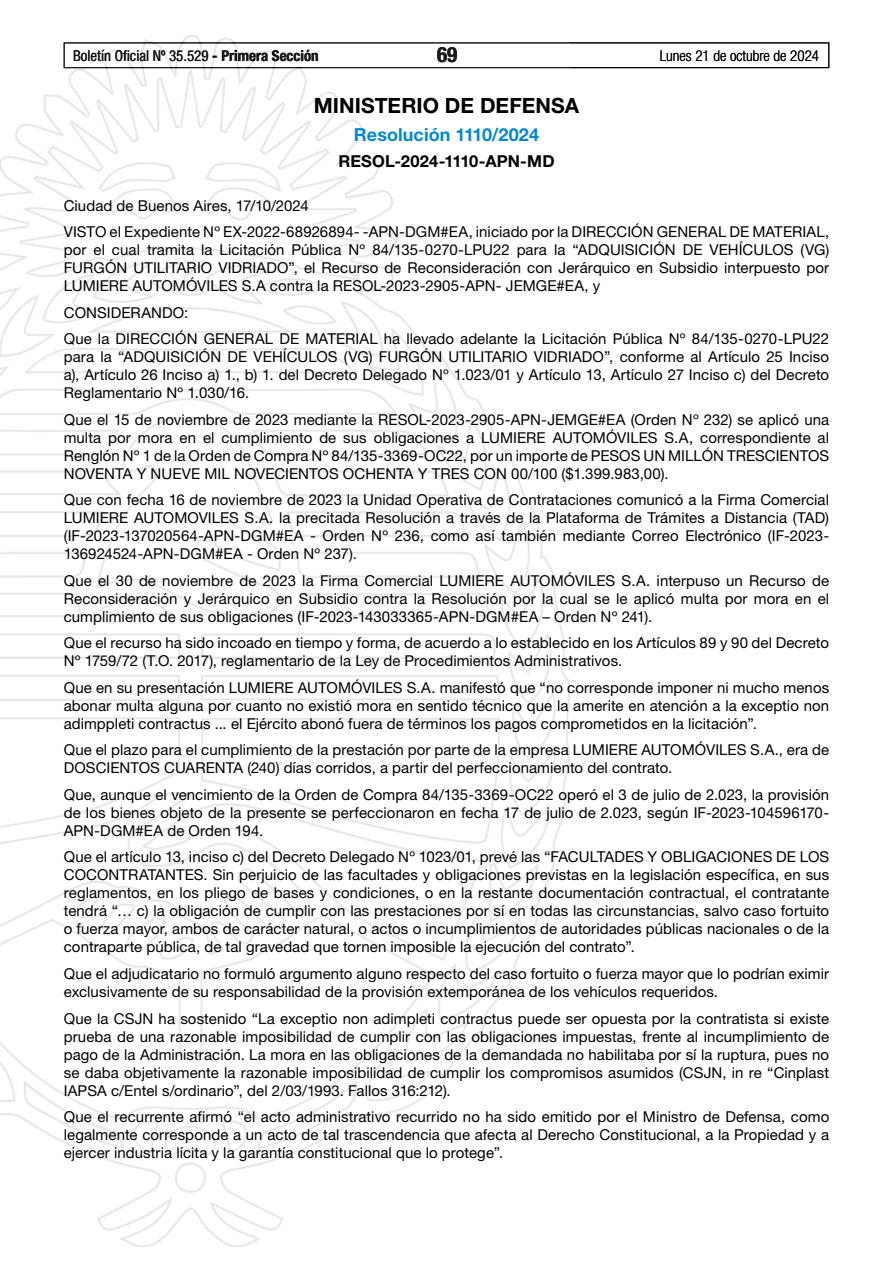
<style>
.page{position:relative;width:893px;height:1263px;background:#fff}
.page>*{position:absolute;margin:0;border:0;box-sizing:border-box;transform-origin:0 0}
.t1{font:700 21px "Helvetica Neue LT Std";letter-spacing:.005em;color:#000}
.t2{font:700 condensed 21px "Helvetica Neue LT Std";color:#000}
.t3{font:700 18px "Helvetica Neue LT Std";letter-spacing:.005em;color:#0089cf}
.t4{font:700 16.5px "Helvetica Neue LT Std";letter-spacing:.005em;color:#000}
.t5{font:15px/18px "Helvetica Neue LT Std";letter-spacing:.005em;color:#000;text-align:justify}
.t6{font:condensed 15px "Helvetica Neue LT Std";color:#000}
.t7{font:300 condensed 15px "Helvetica Neue LT Std";color:#000}
.s1{font-weight:700}
</style>
<div class="page">
<div style="left:64px;top:43px;width:765px;height:25px;border:1px solid #000"></div>
<img style="left:0;top:35px;width:569px;height:1211px">
<p class="t6" style="left:73px;top:47px;width:247px">Boletín Oficial Nº 35.529 <span class="s1">- Primera Sección</span></p>
<h1 class="t2" style="left:437px;top:42px;width:22px">69</h1>
<p class="t7" style="left:660px;top:47px;width:161px">Lunes 21 de octubre de 2024</p>
<h1 class="t1" style="left:314px;top:92px;width:267px">MINISTERIO DE DEFENSA</h1>
<p class="t3" style="left:354px;top:123px;width:187px">Resolución 1110/2024</p>
<p class="t4" style="left:338px;top:151px;width:218px">RESOL-2024-1110-APN-MD</p>
<p class="t5" style="left:64px;top:192px;width:767px;line-height:26.5px">Ciudad de Buenos Aires, 17/10/2024<br>VISTO el Expediente Nº EX-2022-68926894- -APN-DGM#EA, iniciado por la DIRECCIÓN GENERAL DE MATERIAL,</p>
<p class="t5" style="left:64px;top:241px;width:767px">por el cual tramita la Licitación Pública Nº 84/135-0270-LPU22 para la “ADQUISICIÓN DE VEHÍCULOS (VG)<br>FURGÓN UTILITARIO VIDRIADO”, el Recurso de Reconsideración con Jerárquico en Subsidio interpuesto por LUMIERE AUTOMÓVILES S.A contra la RESOL-2023-2905-APN- JEMGE#EA, y</p>
<p class="t5" style="left:64px;top:299px;width:767px;line-height:26.5px">CONSIDERANDO:<br>Que la DIRECCIÓN GENERAL DE MATERIAL ha llevado adelante la Licitación Pública Nº 84/135-0270-LPU22</p>
<p class="t5" style="left:64px;top:348px;width:767px">para la “ADQUISICIÓN DE VEHÍCULOS (VG) FURGÓN UTILITARIO VIDRIADO”, conforme al Artículo 25 Inciso a), Artículo 26 Inciso a) 1., b) 1. del Decreto Delegado Nº 1.023/01 y Artículo 13, Artículo 27 Inciso c) del Decreto Reglamentario Nº 1.030/16.</p>
<p class="t5" style="left:64px;top:410px;width:767px">Que el 15 de noviembre de 2023 mediante la RESOL-2023-2905-APN-JEMGE#EA (Orden Nº 232) se aplicó una multa por mora en el cumplimiento de sus obligaciones a LUMIERE AUTOMÓVILES S.A, correspondiente al Renglón Nº 1 de la Orden de Compra Nº 84/135-3369-OC22, por un importe de PESOS UN MILLÓN TRESCIENTOS NOVENTA Y NUEVE MIL NOVECIENTOS OCHENTA Y TRES CON 00/100 ($1.399.983,00).</p>
<p class="t5" style="left:64px;top:491px;width:767px">Que con fecha 16 de noviembre de 2023 la Unidad Operativa de Contrataciones comunicó a la Firma Comercial LUMIERE AUTOMOVILES S.A. la precitada Resolución a través de la Plataforma de Trámites a Distancia (TAD) (IF-2023-137020564-APN-DGM#EA - Orden Nº 236, como así también mediante Correo Electrónico (IF-2023- 136924524-APN-DGM#EA - Orden Nº 237).</p>
<p class="t5" style="left:64px;top:571px;width:767px">Que el 30 de noviembre de 2023 la Firma Comercial LUMIERE AUTOMÓVILES S.A. interpuso un Recurso de Reconsideración y Jerárquico en Subsidio contra la Resolución por la cual se le aplicó multa por mora en el cumplimiento de sus obligaciones (IF-2023-143033365-APN-DGM#EA – Orden Nº 241).</p>
<p class="t5" style="left:64px;top:634px;width:767px">Que el recurso ha sido incoado en tiempo y forma, de acuerdo a lo establecido en los Artículos 89 y 90 del Decreto<br>Nº 1759/72 (T.O. 2017), reglamentario de la Ley de Procedimientos Administrativos.</p>
<p class="t5" style="left:64px;top:678px;width:767px">Que en su presentación LUMIERE AUTOMÓVILES S.A. manifestó que “no corresponde imponer ni mucho menos abonar multa alguna por cuanto no existió mora en sentido técnico que la amerite en atención a la exceptio non adimppleti contractus ... el Ejército abonó fuera de términos los pagos comprometidos en la licitación”.</p>
<p class="t5" style="left:64px;top:741px;width:767px">Que el plazo para el cumplimiento de la prestación por parte de la empresa LUMIERE AUTOMÓVILES S.A., era de<br>DOSCIENTOS CUARENTA (240) días corridos, a partir del perfeccionamiento del contrato.</p>
<p class="t5" style="left:64px;top:785px;width:767px">Que, aunque el vencimiento de la Orden de Compra 84/135-3369-OC22 operó el 3 de julio de 2.023, la provisión de los bienes objeto de la presente se perfeccionaron en fecha 17 de julio de 2.023, según IF-2023-104596170- APN-DGM#EA de Orden 194.</p>
<p class="t5" style="left:64px;top:848px;width:767px">Que el artículo 13, inciso c) del Decreto Delegado Nº 1023/01, prevé las “FACULTADES Y OBLIGACIONES DE LOS COCONTRATANTES. Sin perjuicio de las facultades y obligaciones previstas en la legislación específica, en sus reglamentos, en los pliego de bases y condiciones, o en la restante documentación contractual, el contratante tendrá “… c) la obligación de cumplir con las prestaciones por sí en todas las circunstancias, salvo caso fortuito o fuerza mayor, ambos de carácter natural, o actos o incumplimientos de autoridades públicas nacionales o de la contraparte pública, de tal gravedad que tornen imposible la ejecución del contrato”.</p>
<p class="t5" style="left:64px;top:964px;width:767px">Que el adjudicatario no formuló argumento alguno respecto del caso fortuito o fuerza mayor que lo podrían eximir exclusivamente de su responsabilidad de la provisión extemporánea de los vehículos requeridos.</p>
<p class="t5" style="left:64px;top:1009px;width:767px">Que la CSJN ha sostenido “La exceptio non adimpleti contractus puede ser opuesta por la contratista si existe prueba de una razonable imposibilidad de cumplir con las obligaciones impuestas, frente al incumplimiento de pago de la Administración. La mora en las obligaciones de la demandada no habilitaba por sí la ruptura, pues no se daba objetivamente la razonable imposibilidad de cumplir los compromisos asumidos (CSJN, in re “Cinplast IAPSA c/Entel s/ordinario”, del 2/03/1993. Fallos 316:212).</p>
<p class="t5" style="left:64px;top:1107px;width:767px">Que el recurrente afirmó “el acto administrativo recurrido no ha sido emitido por el Ministro de Defensa, como legalmente corresponde a un acto de tal trascendencia que afecta al Derecho Constitucional, a la Propiedad y a ejercer industria lícita y la garantía constitucional que lo protege”.</p>
</div>
